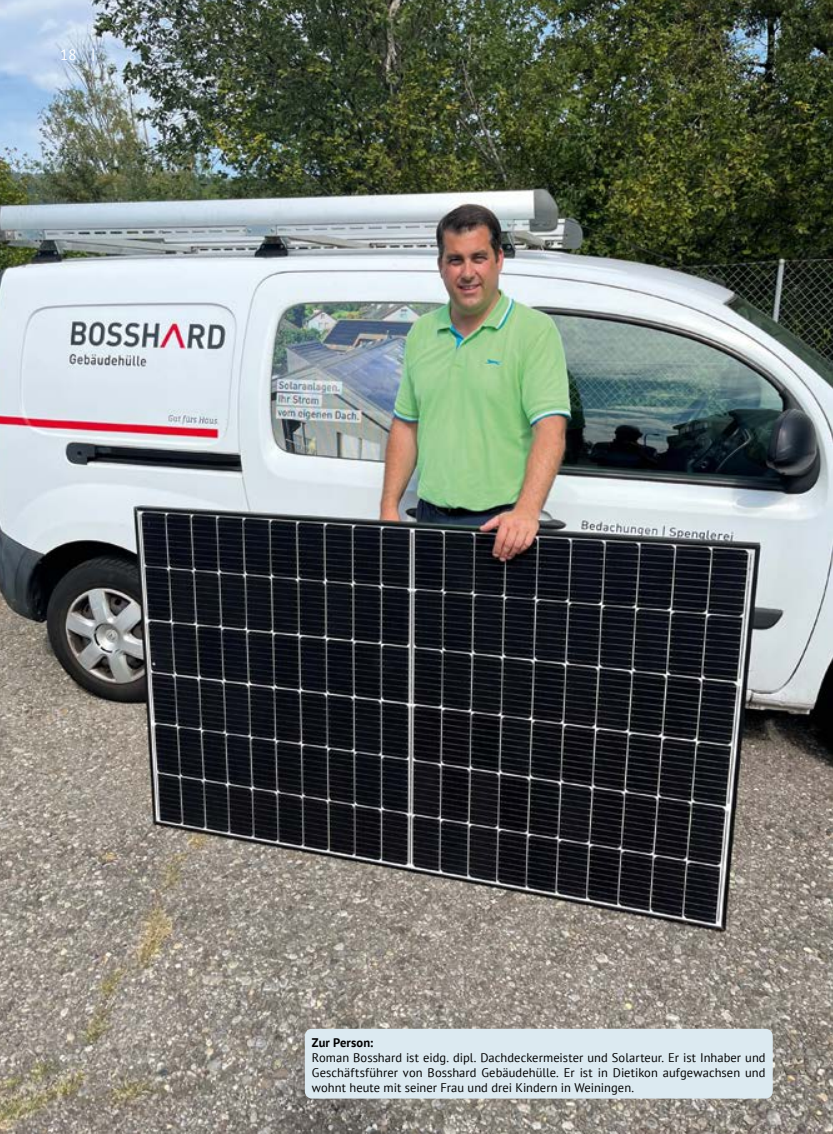
<style>
.page{position:relative;width:833px;height:1134px;background:#fff}
.page>*{position:absolute;margin:0;border:0;box-sizing:border-box;transform-origin:0 0}
.t1{font:15px "PT Sans";color:#fff}
.t2{font:12.5px/15px "PT Sans";letter-spacing:.005em;color:#000;text-align:justify}
.t3{font:700 12.5px "PT Sans";letter-spacing:.005em;color:#000}
</style>
<div class="page">
<img style="left:0;top:0;width:833px;height:1134px">
<div style="left:305px;top:1029px;width:467px;height:69px;background:#dceaf1;border-radius:7px"></div>
<p class="t1" style="left:60px;top:45px;width:36px">18 |</p>
<p class="t3" style="left:312px;top:1034px;width:63px">Zur Person:</p>
<p class="t2" style="left:312px;top:1049px;width:455px">Roman Bosshard ist eidg. dipl. Dachdeckermeister und Solarteur. Er ist Inhaber und Geschäftsführer von Bosshard Gebäudehülle. Er ist in Dietikon aufgewachsen und wohnt heute mit seiner Frau und drei Kindern in Weiningen.</p>
</div>
